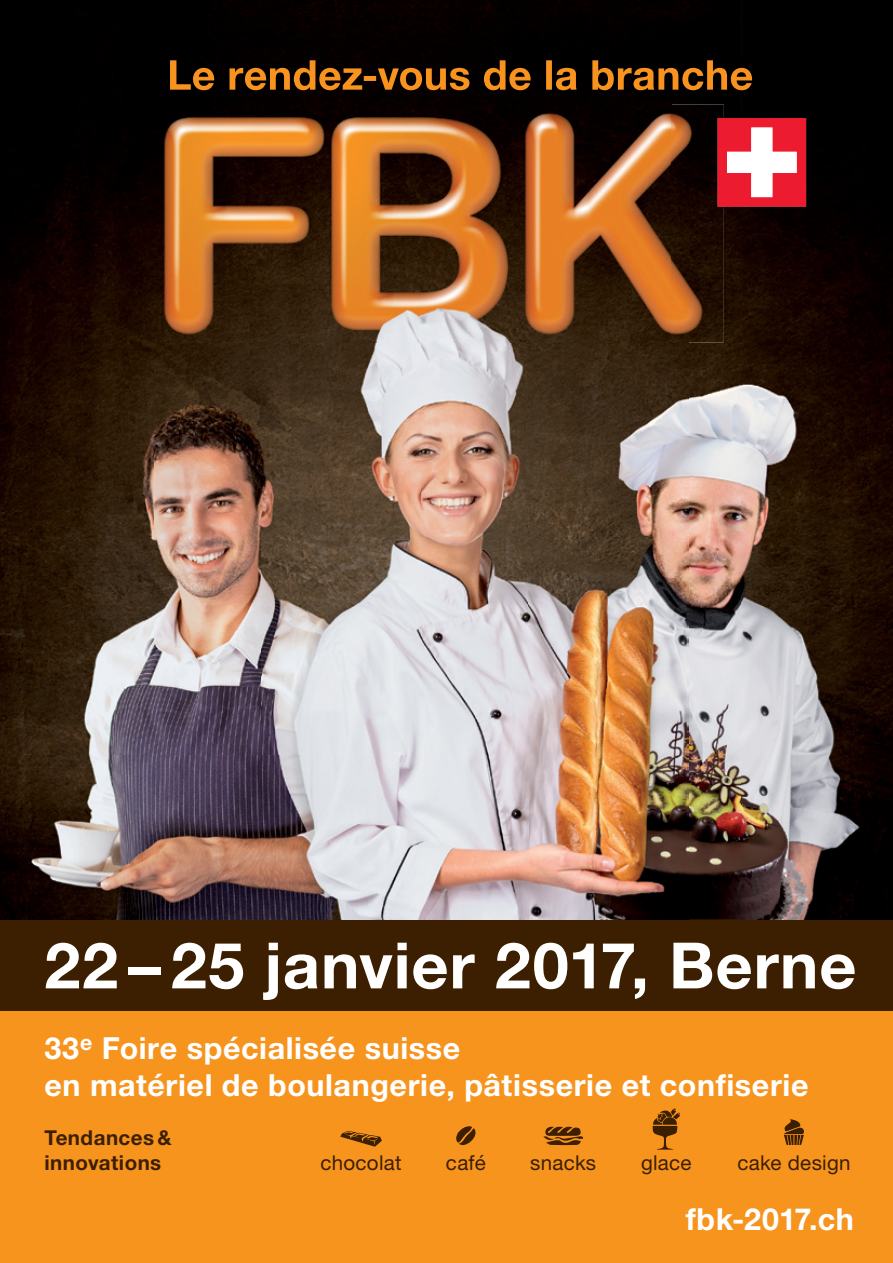
<style>
.page{position:relative;width:893px;height:1263px;background:#fff}
.page>*{position:absolute;margin:0;border:0;box-sizing:border-box;transform-origin:0 0}
.t1{font:700 63.9px "Helvetica Neue LT Pro";letter-spacing:.015em;color:#fff}
.t2{font:700 30.45px/36.6px "Helvetica Neue LT Pro";letter-spacing:.02em;color:#fff}
.t3{font:20.55px "Helvetica Neue LT Pro";letter-spacing:.01em;color:#3c1f00}
.t4{font:700 20.55px/24.6px "Helvetica Neue LT Pro";letter-spacing:.02em;color:#3c1f00}
</style>
<div class="page">
<div style="left:0;top:919px;width:893px;height:93px;background:#3c1f00"></div>
<div style="left:0;top:1012px;width:893px;height:251px;background:#f7941e"></div>
<svg style="left:456px;top:1126px;width:20px;height:19px"></svg>
<svg style="left:543px;top:1126px;width:40px;height:19px"></svg>
<svg style="left:340px;top:1131px;width:42px;height:15px"></svg>
<svg style="left:653px;top:1108px;width:27px;height:41px"></svg>
<svg style="left:784px;top:1119px;width:20px;height:26px"></svg>
<div style="left:0;top:0;width:368px;height:155px;background:#000"></div>
<div style="left:368px;top:0;width:373px;height:118px;background:#030000"></div>
<img style="left:741px;top:0;width:152px;height:919px">
<img style="left:0;top:155px;width:155px;height:382px">
<img style="left:689px;top:207px;width:53px;height:712px">
<img style="left:155px;top:342px;width:534px;height:195px">
<img style="left:0;top:537px;width:689px;height:382px">
<img style="left:170px;top:60px;width:582px;height:30px">
<img style="left:143px;top:105px;width:581px;height:237px">
<div style="left:718px;top:118px;width:88px;height:89px;background:#ed1b2f"></div>
<img style="left:727px;top:127px;width:70px;height:70px">
<h1 class="t1" style="left:44px;top:925px;width:814px">22 – 25 janvier 2017, Berne</h1>
<p class="t2" style="left:44px;top:1029px;width:766px">33<sup>e</sup> Foire spécialisée suisse<br>en matériel de boulangerie, pâtisserie et confiserie</p>
<p class="t4" style="left:44px;top:1125px;width:129px">Tendances &amp; innovations</p>
<p class="t3" style="left:320px;top:1150px;width:83px">chocolat</p>
<p class="t3" style="left:446px;top:1150px;width:41px">café</p>
<p class="t3" style="left:530px;top:1150px;width:67px">snacks</p>
<p class="t3" style="left:641px;top:1150px;width:52px">glace</p>
<p class="t3" style="left:737px;top:1150px;width:115px">cake design</p>
<p class="t2" style="left:686px;top:1200px;width:170px">fbk-2017.ch</p>
</div>
